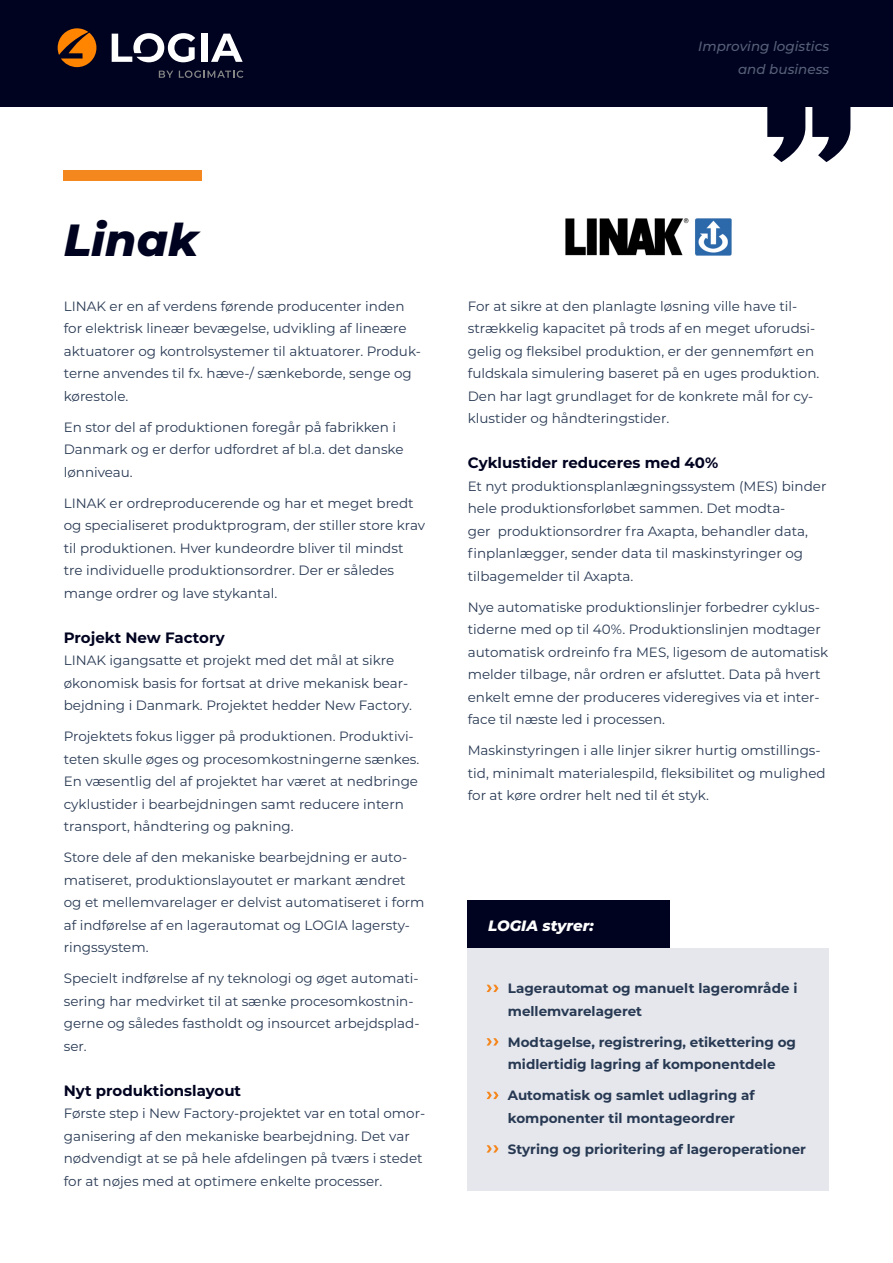
<style>
.page{position:relative;width:893px;height:1263px;background:#fff}
.page>*{position:absolute;margin:0;border:0;box-sizing:border-box;transform-origin:0 0}
.Overskrift{font:italic 800 45px "Montserrat";color:#000320}
.Brødtekst_Overskrift{font:700 15px "Montserrat";color:#000320}
.Mellemrubrik_negativ{font:italic 800 15px "Montserrat";color:#fff}
.Brødtekst{font:13.5px/22.5px "Montserrat";color:#283953}
.Funktionsbullets_Fed{font:700 13.5px/22.5px "Montserrat";color:#283953}
.t1{font:italic 500 13.5px/22.5px "Montserrat";color:#566077;text-align:right}
</style>
<div class="page">
<div style="left:0;top:0;width:893px;height:106px;background:#000320"></div>
<svg style="left:112px;top:33px;width:83px;height:29px"></svg>
<div style="left:201px;top:34px;width:7px;height:28px;background:#fff"></div>
<svg style="left:211px;top:34px;width:32px;height:28px"></svg>
<svg style="left:58px;top:28px;width:38px;height:39px"></svg>
<svg style="left:159px;top:71px;width:14px;height:7px"></svg>
<svg style="left:179px;top:71px;width:64px;height:7px"></svg>
<div style="left:64px;top:170px;width:138px;height:11px;background:#f5871f"></div>
<svg style="left:767px;top:106px;width:83px;height:56px"></svg>
<img style="left:565px;top:219px;width:167px;height:36px">
<div style="left:468px;top:948px;width:361px;height:243px;background:#e5e7ec"></div>
<svg style="left:486px;top:985px;width:12px;height:7px"></svg>
<svg style="left:486px;top:1038px;width:12px;height:7px"></svg>
<svg style="left:486px;top:1092px;width:12px;height:7px"></svg>
<svg style="left:486px;top:1145px;width:12px;height:7px"></svg>
<div style="left:468px;top:901px;width:202px;height:47px;background:#000320"></div>
<p class="t1" style="left:698px;top:35px;width:132px">Improving logistics and business</p>
<p class="Overskrift" style="left:64px;top:207px;width:136px">Linak</p>
<p class="Brødtekst" style="left:64px;top:294px;width:359px">LINAK er en af verdens førende producenter inden for elektrisk lineær bevægelse, udvikling af lineære aktuatorer og kontrolsystemer til aktuatorer. Produk&shy;terne anvendes til fx. hæve-/ sænkeborde, senge og kørestole.</p>
<p class="Brødtekst" style="left:64px;top:415px;width:341px">En stor del af produktionen foregår på fabrikken i<br>Danmark og er derfor udfordret af bl.a. det danske lønniveau.</p>
<p class="Brødtekst" style="left:64px;top:491px;width:363px">LINAK er ordreproducerende og har et meget bredt og specialiseret produktprogram, der stiller store krav til produktionen. Hver kundeordre bliver til mindst tre individuelle produktionsordrer. Der er således mange ordrer og lave stykantal.</p>
<p class="Brødtekst_Overskrift" style="left:64px;top:627px;width:162px">Projekt New Factory</p>
<p class="Brødtekst" style="left:64px;top:649px;width:350px">LINAK igangsatte et projekt med det mål at sikre økonomisk basis for fortsat at drive mekanisk bear&shy;bejdning i Danmark. Projektet hedder New Factory.</p>
<p class="Brødtekst" style="left:64px;top:725px;width:357px">Projektets fokus ligger på produktionen. Produktivi&shy;teten skulle øges og procesomkostningerne sænkes.<br>En væsentlig del af projektet har været at nedbringe cyklustider i bearbejdningen samt reducere intern transport, håndtering og pakning.</p>
<p class="Brødtekst" style="left:64px;top:846px;width:362px">Store dele af den mekaniske bearbejdning er auto&shy;matiseret, produktionslayoutet er markant ændret og et mellemvarelager er delvist automatiseret i form af indførelse af en lagerautomat og LOGIA lagersty&shy;ringssystem.</p>
<p class="Brødtekst" style="left:64px;top:967px;width:357px">Specielt indførelse af ny teknologi og øget automati&shy;sering har medvirket til at sænke procesomkostnin&shy;gerne og således fastholdt og insourcet arbejdsplad&shy;ser.</p>
<p class="Brødtekst_Overskrift" style="left:64px;top:1080px;width:179px">Nyt produktionslayout</p>
<p class="Brødtekst" style="left:64px;top:1102px;width:363px">Første step i New Factory-projektet var en total omor&shy;ganisering af den mekaniske bearbejdning. Det var nødvendigt at se på hele afdelingen på tværs i stedet for at nøjes med at optimere enkelte processer.</p>
<p class="Brødtekst" style="left:468px;top:294px;width:353px">For at sikre at den planlagte løsning ville have til&shy;strækkelig kapacitet på trods af en meget uforudsi&shy;gelig og fleksibel produktion, er der gennemført en fuldskala simulering baseret på en uges produktion.<br>Den har lagt grundlaget for de konkrete mål for cy&shy;klustider og håndteringstider.</p>
<p class="Brødtekst_Overskrift" style="left:468px;top:452px;width:252px">Cyklustider reduceres med 40%</p>
<p class="Brødtekst" style="left:468px;top:474px;width:360px">Et nyt produktionsplanlægningssystem (MES) binder hele produktionsforløbet sammen. Det modta-<br>ger produktionsordrer fra Axapta, behandler data, finplanlægger, sender data til maskinstyringer og tilbagemelder til Axapta.</p>
<p class="Brødtekst" style="left:468px;top:595px;width:362px">Nye automatiske produktionslinjer forbedrer cyklus&shy;tiderne med op til 40%. Produktionslinjen modtager automatisk ordreinfo fra MES, ligesom de automatisk melder tilbage, når ordren er afsluttet. Data på hvert enkelt emne der produceres videregives via et inter&shy;face til næste led i processen.</p>
<p class="Brødtekst" style="left:468px;top:739px;width:359px">Maskinstyringen i alle linjer sikrer hurtig omstillings&shy;tid, minimalt materialespild, fleksibilitet og mulighed for at køre ordrer helt ned til ét styk.</p>
<p class="Mellemrubrik_negativ" style="left:488px;top:914px;width:107px">LOGIA styrer:</p>
<p class="Funktionsbullets_Fed" style="left:508px;top:976px;width:291px">Lagerautomat og manuelt lagerområde i mellemvarelageret</p>
<p class="Funktionsbullets_Fed" style="left:508px;top:1030px;width:290px">Modtagelse, registrering, etikettering og midlertidig lagring af komponentdele</p>
<p class="Funktionsbullets_Fed" style="left:508px;top:1083px;width:248px">Automatisk og samlet udlagring af komponenter til montageordrer</p>
<p class="Funktionsbullets_Fed" style="left:508px;top:1137px;width:300px">Styring og prioritering af lageroperationer</p>
</div>
